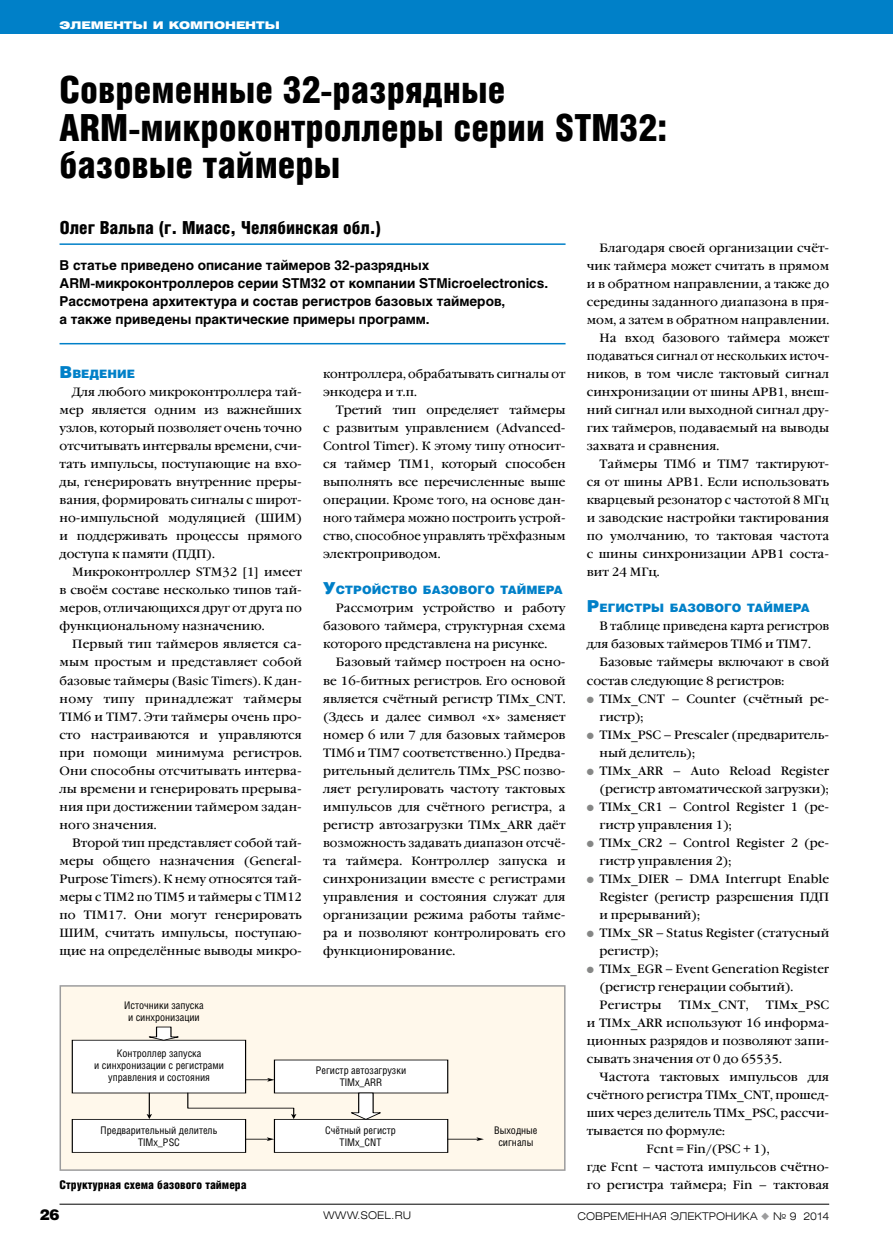
<style>
.page{position:relative;width:893px;height:1251px;background:#fff}
.page>*{position:absolute;margin:0;border:0;box-sizing:border-box;transform-origin:0 0}
.t1{font:900 37.5px/37.5px "Helios Cond";color:#000}
.t2{font:900 18px "Helios Cond";color:#000}
.t3{font:900 15px "Helios";color:#000}
.t4{font:700 13.5px/18px "Helios";color:#000}
.t5{font:12px/18px "Garamond Book C";color:#000;text-align:justify}
.t6{font:12px/18px "Garamond Book C";color:#000;scale:.96 1}
.t7{font:12px "Garamond Book C";color:#000;scale:.95 1}
.t8{font:900 12px "Helios Cond";color:#000}
.t9{font:900 11.55px "Helios";color:#0080c8}
.t10{font:10.5px/12px "Helios Cond";color:#000;text-align:center}
.t11{font:300 10.5px "Helios Ext";color:#000}
.t12{font:900 10.5px "Helios Ext";color:#fff}
.s1{font-size:16.5px}
.s2{color:#868786}
.s3{color:#9c9c9d}
</style>
<div class="page">
<div style="left:0;top:0;width:893px;height:34px;background:#0080c8"></div>
<hr style="left:60px;top:1203px;width:769px;height:1px;background:#000">
<hr style="left:60px;top:343px;width:506px;height:1px;background:#0080c8">
<hr style="left:60px;top:243px;width:506px;height:2px;background:#0080c8">
<div style="left:60px;top:984px;width:506px;height:186px;background:#fff8eb;border:2px solid #9c9c9d"></div>
<div style="left:274px;top:1119px;width:174px;height:33px;background:#fff"></div>
<div style="left:274px;top:1118px;width:174px;height:34px;border:1px solid #000"></div>
<div style="left:274px;top:1059px;width:174px;height:33px;background:#fff"></div>
<div style="left:72px;top:1119px;width:174px;height:33px;background:#fff"></div>
<div style="left:72px;top:1118px;width:174px;height:34px;border:1px solid #000"></div>
<div style="left:72px;top:1039px;width:174px;height:53px;background:#fff"></div>
<svg style="left:350px;top:1092px;width:33px;height:27px"></svg>
<svg style="left:246px;top:1136px;width:28px;height:4px"></svg>
<svg style="left:246px;top:1077px;width:29px;height:4px"></svg>
<svg style="left:147px;top:1092px;width:5px;height:26px"></svg>
<svg style="left:187px;top:1091px;width:109px;height:27px"></svg>
<hr style="left:448px;top:1138px;width:30px;height:1px;background:#000">
<svg style="left:476px;top:1137px;width:8px;height:3px"></svg>
<svg style="left:148px;top:1026px;width:35px;height:14px"></svg>
<p class="t12" style="left:60px;top:19px;width:222px">Элементы и компоненты</p>
<h1 class="t1" style="left:60px;top:70px;width:609px">Современные 32-разрядные<br>ARM-микроконтроллеры серии STM32: базовые таймеры</h1>
<h2 class="t2" style="left:60px;top:217px;width:323px">Олег Вальпа (г. Миасс, Челябинская обл.)</h2>
<p class="t4" style="left:60px;top:256px;width:490px">В статье приведено описание таймеров 32-разрядных ARM-микроконтроллеров серии STM32 от компании STMicroelectronics.<br>Рассмотрена архитектура и состав регистров базовых таймеров,<br>а также приведены практические примеры программ.</p>
<p class="t9" style="left:60px;top:367px;width:77px"><span class="s1">В</span>ведение</p>
<p class="t5" style="left:60px;top:383px;width:244px;text-indent:13px">Для любого микроконтроллера тай&shy;мер является одним из важнейших узлов, который позволяет очень точно отсчитывать интервалы времени, счи&shy;тать импульсы, поступающие на вхо&shy;ды, генерировать внутренние преры&shy;вания, формировать сигналы с широт&shy;но-импульсной модуляцией (ШИМ) и поддерживать процессы прямого доступа к памяти (ПДП).</p>
<p class="t5" style="left:60px;top:563px;width:244px;text-indent:13px">Микроконтроллер STM32 [1] имеет в своём составе несколько типов тай&shy;меров, отличающихся друг от друга по функциональному назначению.</p>
<p class="t5" style="left:60px;top:635px;width:244px;text-indent:13px">Первый тип таймеров является са&shy;мым простым и представляет собой базовые таймеры (Basic Timers). К дан&shy;ному типу принадлежат таймеры TIM6 и TIM7. Эти таймеры очень про&shy;сто настраиваются и управляются при помощи минимума регистров.<br>Они способны отсчитывать интерва&shy;лы времени и генерировать прерыва&shy;ния при достижении таймером задан&shy;ного значения.</p>
<p class="t5" style="left:60px;top:833px;width:244px;text-indent:13px">Второй тип представляет собой тай&shy;меры общего назначения (General-Purpose Timers). К нему относятся тай&shy;меры с TIM2 по TIM5 и таймеры с TIM12 по TIM17. Они могут генерировать ШИМ, считать импульсы, поступаю&shy;щие на определённые выводы микро-</p>
<p class="t5" style="left:323px;top:365px;width:244px">контроллера, обрабатывать сигналы от энкодера и т.п.</p>
<p class="t5" style="left:323px;top:401px;width:244px;text-indent:13px">Третий тип определяет таймеры с развитым управлением (Advanced-Control Timer). К этому типу относит&shy;ся таймер TIM1, который способен выполнять все перечисленные выше операции. Кроме того, на основе дан&shy;ного таймера можно построить устрой&shy;ство, способное управлять трёхфазным электроприводом.</p>
<p class="t9" style="left:323px;top:583px;width:241px"><span class="s1">У</span>стройство базового таймера</p>
<p class="t5" style="left:323px;top:599px;width:244px;text-indent:13px">Рассмотрим устройство и работу базового таймера, структурная схема которого представлена на рисунке.</p>
<p class="t5" style="left:323px;top:653px;width:244px;text-indent:13px">Базовый таймер построен на осно&shy;ве 16-битных регистров. Его основой является счётный регистр TIMx_CNT. (Здесь и далее символ «х» заменяет номер 6 или 7 для базовых таймеров TIM6 и TIM7 соответственно.) Предва&shy;рительный делитель TIMx_PSC позво&shy;ляет регулировать частоту тактовых импульсов для счётного регистра, а регистр автозагрузки TIMx_ARR даёт возможность задавать диапазон отсчё&shy;та таймера. Контроллер запуска и синхронизации вместе с регистрами управления и состояния служат для организации режима работы тайме&shy;ра и позволяют контролировать его функционирование.</p>
<p class="t10" style="left:124px;top:998px;width:81px">Источники запуска и синхронизации</p>
<p class="t10" style="left:94px;top:1046px;width:131px">Контроллер запуска<br>и синхронизации с регистрами управления и состояния</p>
<p class="t10" style="left:101px;top:1123px;width:118px">Предварительный делитель<br>TIMx_PSC</p>
<p class="t8" style="left:60px;top:1177px;width:189px">Структурная схема базового таймера</p>
<p class="t10" style="left:316px;top:1064px;width:92px">Регистр автозагрузки<br>TIMx_ARR</p>
<p class="t10" style="left:325px;top:1123px;width:72px">Счётный регистр<br>TIMx_CNT</p>
<p class="t10" style="left:494px;top:1123px;width:45px">Выходные сигналы</p>
<p class="t5" style="left:600px;top:239px;width:231px">Благодаря своей организации счёт-</p>
<p class="t5" style="left:587px;top:257px;width:244px">чик таймера может считать в прямом</p>
<p class="t5" style="left:587px;top:275px;width:244px">и в обратном направлении, а также до</p>
<p class="t5" style="left:587px;top:293px;width:244px">середины заданного диапазона в пря-</p>
<p class="t5" style="left:587px;top:311px;width:244px">мом, а затем в обратном направлении.</p>
<p class="t5" style="left:600px;top:329px;width:231px">На вход базового таймера может</p>
<p class="t7" style="left:587px;top:349px;width:257px">подаваться сигнал от нескольких источ-</p>
<p class="t5" style="left:587px;top:365px;width:244px">ников, в том числе тактовый сигнал</p>
<p class="t5" style="left:587px;top:383px;width:244px">синхронизации от шины APB1, внеш-</p>
<p class="t5" style="left:587px;top:401px;width:244px">ний сигнал или выходной сигнал дру-</p>
<p class="t5" style="left:587px;top:419px;width:244px">гих таймеров, подаваемый на выводы</p>
<p class="t5" style="left:587px;top:437px;width:134px">захвата и сравнения.</p>
<p class="t5" style="left:600px;top:455px;width:231px">Таймеры TIM6 и TIM7 тактируют-</p>
<p class="t5" style="left:587px;top:473px;width:244px">ся от шины APB1. Если использовать</p>
<p class="t5" style="left:587px;top:491px;width:244px">кварцевый резонатор с частотой 8 МГц</p>
<p class="t5" style="left:587px;top:509px;width:244px">и заводские настройки тактирования</p>
<p class="t5" style="left:587px;top:527px;width:244px">по умолчанию, то тактовая частота</p>
<p class="t5" style="left:587px;top:545px;width:244px">с шины синхронизации APB1 соста-</p>
<p class="t5" style="left:587px;top:563px;width:74px">вит 24 МГц.</p>
<p class="t9" style="left:587px;top:601px;width:224px"><span class="s1">Р</span>егистры базового таймера</p>
<p class="t6" style="left:587px;top:617px;width:254px;text-indent:13px">В таблице приведена карта регистров для базовых таймеров TIM6 и TIM7.</p>
<p class="t5" style="left:587px;top:653px;width:244px;text-indent:13px">Базовые таймеры включают в свой состав следующие 8 регистров:</p>
<p class="t5" style="left:600px;top:689px;width:231px;text-indent:-13px"><span class="s2">●</span> TIMx_CNT – Counter (счётный ре&shy;гистр);</p>
<p class="t5" style="left:600px;top:725px;width:231px;text-indent:-13px"><span class="s2">●</span> TIMx_PSC – Prescaler (предваритель&shy;ный делитель);</p>
<p class="t5" style="left:587px;top:761px;width:244px;text-align:right"><span class="s2">●</span> TIMx_ARR – Auto Reload Register (регистр автоматической загрузки);</p>
<p class="t5" style="left:600px;top:797px;width:231px;text-indent:-13px"><span class="s2">●</span> TIMx_CR1 – Control Register 1 (ре&shy;гистр управления 1);</p>
<p class="t5" style="left:600px;top:833px;width:231px;text-indent:-13px"><span class="s2">●</span> TIMx_CR2 – Control Register 2 (ре&shy;гистр управления 2);</p>
<p class="t5" style="left:600px;top:869px;width:231px;text-indent:-13px"><span class="s2">●</span> TIMx_DIER – DMA Interrupt Enable Register (регистр разрешения ПДП и прерываний);</p>
<p class="t5" style="left:600px;top:923px;width:231px;text-indent:-13px"><span class="s2">●</span> TIMx_SR – Status Register (статусный регистр);</p>
<p class="t5" style="left:600px;top:959px;width:231px;text-align:left;text-indent:-13px"><span class="s2">●</span> TIMx_EGR – Event Generation Register (регистр генерации событий).<br>Регистры</p>
<p class="t5" style="left:587px;top:995px;width:244px;text-indent:179px">TIMx_PSC и TIMx_ARR используют 16 информа&shy;ционных разрядов и позволяют запи&shy;сывать значения от 0 до 65535.</p>
<p class="t5" style="left:600px;top:1067px;width:231px">Частота тактовых импульсов для</p>
<p class="t5" style="left:587px;top:1085px;width:244px">счётного регистра TIMx_CNT, прошед-</p>
<p class="t5" style="left:587px;top:1103px;width:244px">ших через делитель TIMx_PSC, рассчи-</p>
<p class="t5" style="left:587px;top:1121px;width:140px">тывается по формуле:</p>
<p class="t5" style="left:646px;top:1139px;width:125px">Fcnt = Fin/(PSC + 1),</p>
<p class="t5" style="left:587px;top:1157px;width:244px">где Fcnt – частота импульсов счётно-</p>
<p class="t5" style="left:587px;top:1175px;width:244px">го регистра таймера; Fin – тактовая</p>
<p class="t5" style="left:679px;top:995px;width:71px">TIMx_CNT,</p>
<p class="t3" style="left:40px;top:1204px;width:22px">26</p>
<p class="t11" style="left:323px;top:1208px;width:89px">WWW.SOEL.RU</p>
<p class="t11" style="left:578px;top:1208px;width:253px">СОВРЕМЕННАЯ ЭЛЕКТРОНИКА <span class="s3">◆</span> № 9 2014</p>
</div>
